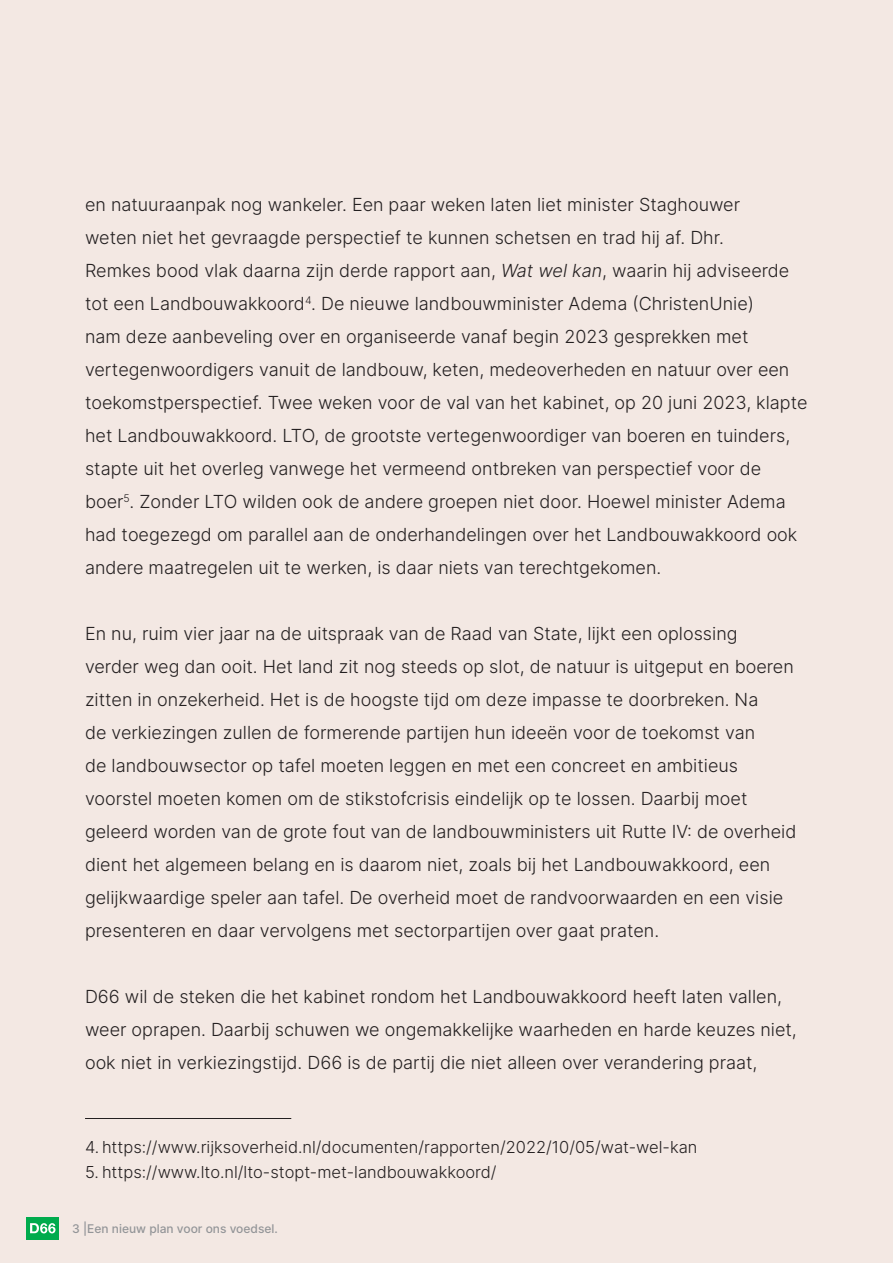
<style>
.page{position:relative;width:893px;height:1263px;background:#f3e8e3}
.page>*{position:absolute;margin:0;border:0;box-sizing:border-box;transform-origin:0 0}
.t1{font:300 18px/33px "Inter";color:#231f20}
.t2{font:300 16.5px "Inter";color:#231f20}
.t3{font:500 12px "Inter";color:#939598}
.s1{font-style:italic}
</style>
<div class="page">
<div style="left:26px;top:1217px;width:33px;height:22px;background:#00ab4d"></div>
<svg style="left:30px;top:1223px;width:26px;height:10px"></svg>
<hr style="left:85px;top:1118px;width:206px;height:1px;background:#231f20">
<p class="t1" style="left:85px;top:188px;width:724px">en natuuraanpak nog wankeler. Een paar weken laten liet minister Staghouwer<br>weten niet het gevraagde perspectief te kunnen schetsen en trad hij af. Dhr.<br>Remkes bood vlak daarna zijn derde rapport aan, <span class="s1">Wat wel kan</span>, waarin hij adviseerde tot een Landbouwakkoord<sup>4</sup>. De nieuwe landbouwminister Adema (ChristenUnie)<br>nam deze aanbeveling over en organiseerde vanaf begin 2023 gesprekken met vertegenwoordigers vanuit de landbouw, keten, medeoverheden en natuur over een toekomstperspectief. Twee weken voor de val van het kabinet, op 20 juni 2023, klapte het Landbouwakkoord. LTO, de grootste vertegenwoordiger van boeren en tuinders, stapte uit het overleg vanwege het vermeend ontbreken van perspectief voor de boer<sup>5</sup>. Zonder LTO wilden ook de andere groepen niet door. Hoewel minister Adema had toegezegd om parallel aan de onderhandelingen over het Landbouwakkoord ook andere maatregelen uit te werken, is daar niets van terechtgekomen.</p>
<p class="t1" style="left:85px;top:617px;width:713px">En nu, ruim vier jaar na de uitspraak van de Raad van State, lijkt een oplossing<br>verder weg dan ooit. Het land zit nog steeds op slot, de natuur is uitgeput en boeren zitten in onzekerheid. Het is de hoogste tijd om deze impasse te doorbreken. Na<br>de verkiezingen zullen de formerende partijen hun ideeën voor de toekomst van<br>de landbouwsector op tafel moeten leggen en met een concreet en ambitieus voorstel moeten komen om de stikstofcrisis eindelijk op te lossen. Daarbij moet geleerd worden van de grote fout van de landbouwministers uit Rutte IV: de overheid dient het algemeen belang en is daarom niet, zoals bij het Landbouwakkoord, een gelijkwaardige speler aan tafel. De overheid moet de randvoorwaarden en een visie presenteren en daar vervolgens met sectorpartijen over gaat praten.</p>
<p class="t1" style="left:85px;top:980px;width:713px">D66 wil de steken die het kabinet rondom het Landbouwakkoord heeft laten vallen, weer oprapen. Daarbij schuwen we ongemakkelijke waarheden en harde keuzes niet, ook niet in verkiezingstijd. D66 is de partij die niet alleen over verandering praat,</p>
<p class="t2" style="left:85px;top:1135px;width:614px">4. https://www.rijksoverheid.nl/documenten/rapporten/2022/10/05/wat-wel-kan</p>
<p class="t2" style="left:85px;top:1160px;width:413px">5. https://www.lto.nl/lto-stopt-met-landbouwakkoord/</p>
<p class="t3" style="left:72px;top:1219px;width:207px">3 |Een nieuw plan voor ons voedsel.</p>
</div>
